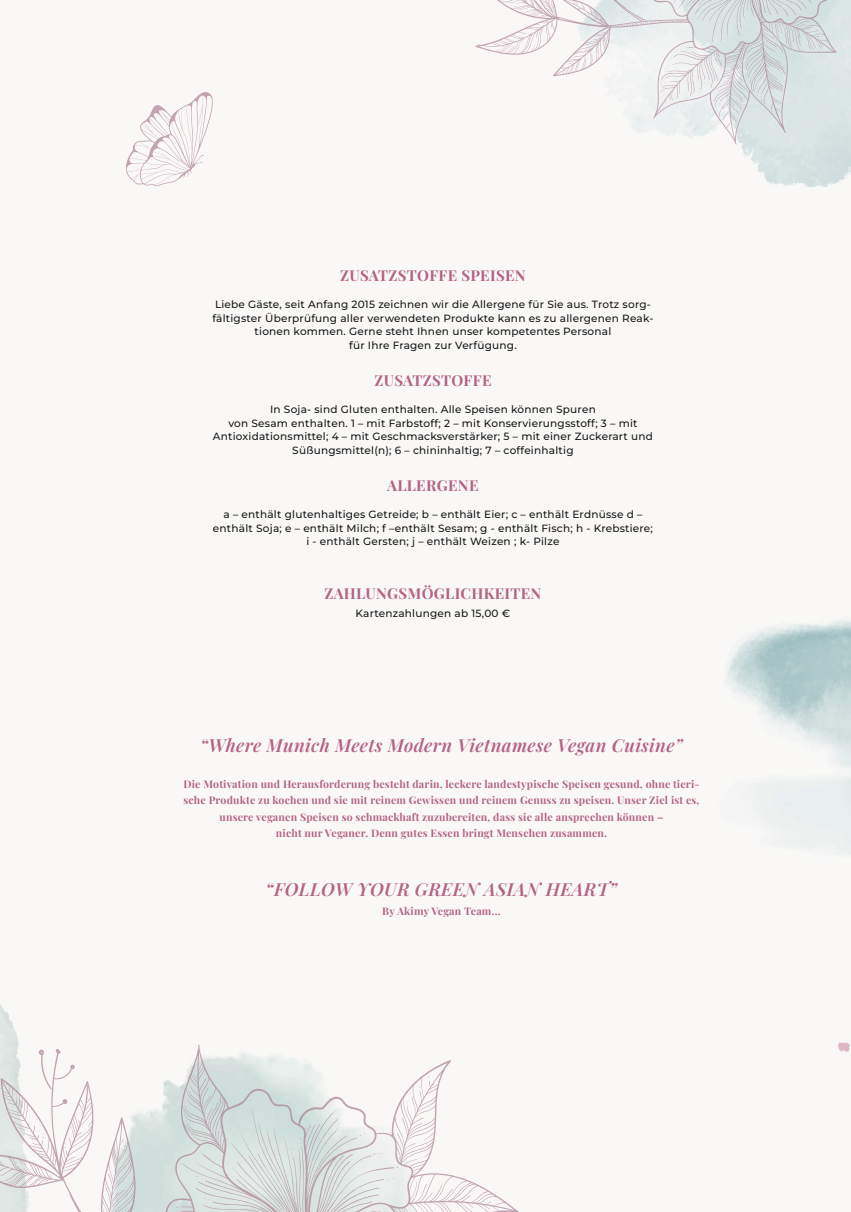
<style>
.page{position:relative;width:851px;height:1212px;background:#fff}
.page>*{position:absolute;margin:0;border:0;box-sizing:border-box;transform-origin:0 0}
.t1{font:italic 600 18px "Playfair Display";letter-spacing:.02em;color:#b46385}
.t2{font:700 15px "Playfair Display";letter-spacing:.02em;color:#b46385}
.t3{font:500 10.5px/13.5px "Montserrat";letter-spacing:.02em;color:#181a19;text-align:center}
.t4{font:700 10.5px/16.5px "Playfair Display";letter-spacing:.02em;color:#b46385;text-align:center}
</style>
<div class="page">
<img style="left:0;top:145px;width:850px;height:908px">
<svg style="left:475px;top:0;width:375px;height:145px"></svg>
<svg style="left:744px;top:19px;width:3px;height:4px"></svg>
<svg style="left:707px;top:23px;width:2px;height:6px"></svg>
<svg style="left:683px;top:5px;width:8px;height:5px"></svg>
<svg style="left:774px;top:90px;width:6px;height:2px"></svg>
<svg style="left:780px;top:70px;width:5px;height:3px"></svg>
<svg style="left:776px;top:48px;width:2px;height:6px"></svg>
<svg style="left:717px;top:61px;width:14px;height:9px"></svg>
<svg style="left:687px;top:76px;width:75px;height:54px;background:#dfe2e4"></svg>
<svg style="left:671px;top:97px;width:9px;height:7px"></svg>
<svg style="left:665px;top:58px;width:7px;height:14px"></svg>
<svg style="left:663px;top:80px;width:4px;height:3px"></svg>
<svg style="left:786px;top:40px;width:17px;height:10px"></svg>
<svg style="left:769px;top:33px;width:11px;height:8px"></svg>
<svg style="left:807px;top:21px;width:7px;height:7px"></svg>
<svg style="left:600px;top:32px;width:6px;height:6px"></svg>
<svg style="left:582px;top:51px;width:10px;height:7px"></svg>
<svg style="left:566px;top:58px;width:7px;height:7px"></svg>
<svg style="left:125px;top:92px;width:88px;height:94px"></svg>
<svg style="left:0;top:1044px;width:519px;height:168px"></svg>
<svg style="left:290px;top:1146px;width:2px;height:8px"></svg>
<svg style="left:239px;top:1128px;width:3px;height:7px"></svg>
<svg style="left:359px;top:1133px;width:5px;height:3px"></svg>
<svg style="left:337px;top:1123px;width:7px;height:6px"></svg>
<svg style="left:334px;top:1108px;width:4px;height:4px"></svg>
<svg style="left:315px;top:1116px;width:6px;height:8px"></svg>
<svg style="left:196px;top:1176px;width:6px;height:4px"></svg>
<svg style="left:204px;top:1198px;width:6px;height:2px"></svg>
<svg style="left:373px;top:1153px;width:9px;height:2px"></svg>
<svg style="left:387px;top:1178px;width:6px;height:2px"></svg>
<svg style="left:176px;top:1206px;width:16px;height:2px"></svg>
<svg style="left:211px;top:1093px;width:8px;height:13px"></svg>
<svg style="left:187px;top:1071px;width:10px;height:18px"></svg>
<svg style="left:120px;top:1184px;width:9px;height:7px"></svg>
<svg style="left:64px;top:1142px;width:2px;height:6px"></svg>
<svg style="left:77px;top:1153px;width:6px;height:3px"></svg>
<svg style="left:18px;top:1114px;width:26px;height:24px"></svg>
<svg style="left:48px;top:1173px;width:4px;height:5px"></svg>
<svg style="left:16px;top:1161px;width:7px;height:5px"></svg>
<svg style="left:395px;top:1129px;width:8px;height:26px"></svg>
<svg style="left:428px;top:1076px;width:2px;height:10px"></svg>
<svg style="left:409px;top:1114px;width:22px;height:18px"></svg>
<svg style="left:418px;top:1152px;width:12px;height:7px"></svg>
<svg style="left:472px;top:1190px;width:4px;height:4px"></svg>
<p class="t2" style="left:340px;top:264px;width:187px">ZUSATZSTOFFE SPEISEN</p>
<p class="t3" style="left:212px;top:297px;width:442px">Liebe Gäste, seit Anfang 2015 zeichnen wir die Allergene für Sie aus. Trotz sorg&shy;fältigster Überprüfung aller verwendeten Produkte kann es zu allergenen Reak&shy;tionen kommen. Gerne steht Ihnen unser kompetentes Personal</p>
<p class="t3" style="left:349px;top:338px;width:169px">für Ihre Fragen zur Verfügung.</p>
<p class="t2" style="left:374px;top:369px;width:119px">ZUSATZSTOFFE</p>
<p class="t3" style="left:270px;top:402px;width:327px">In Soja- sind Gluten enthalten. Alle Speisen können Spuren</p>
<p class="t3" style="left:213px;top:416px;width:441px">von Sesam enthalten. 1 – mit Farbstoff; 2 – mit Konservierungsstoff; 3 – mit<br>Antioxidationsmittel; 4 – mit Geschmacksverstärker; 5 – mit einer Zuckerart und<br>Süßungsmittel(n); 6 – chininhaltig; 7 – coffeinhaltig</p>
<p class="t2" style="left:387px;top:474px;width:93px">ALLERGENE</p>
<p class="t3" style="left:213px;top:507px;width:441px">a – enthält glutenhaltiges Getreide; b – enthält Eier; c – enthält Erdnüsse d – enthält Soja; e – enthält Milch; f –enthält Sesam; g - enthält Fisch; h - Krebstiere; i - enthält Gersten; j – enthält Weizen ; k- Pilze</p>
<p class="t2" style="left:324px;top:582px;width:218px">ZAHLUNGSMÖGLICHKEITEN</p>
<p class="t3" style="left:355px;top:606px;width:156px">Kartenzahlungen ab 15,00 €</p>
<p class="t1" style="left:200px;top:731px;width:484px">“Where Munich Meets Modern Vietnamese Vegan Cuisine”</p>
<p class="t4" style="left:183px;top:775px;width:517px">Die Motivation und Herausforderung besteht darin, leckere landestypische Speisen gesund, ohne tieri&shy;sche Produkte zu kochen und sie mit reinem Gewissen und reinem Genuss zu speisen. Unser Ziel ist es, unsere veganen Speisen so schmackhaft zuzubereiten, dass sie alle ansprechen können –</p>
<p class="t4" style="left:276px;top:824px;width:332px">nicht nur Veganer. Denn gutes Essen bringt Menschen zusammen.</p>
<p class="t1" style="left:265px;top:875px;width:353px">“FOLLOW YOUR GREEN ASIAN HEART”</p>
<p class="t4" style="left:382px;top:902px;width:120px">By Akimy Vegan Team...</p>
</div>
